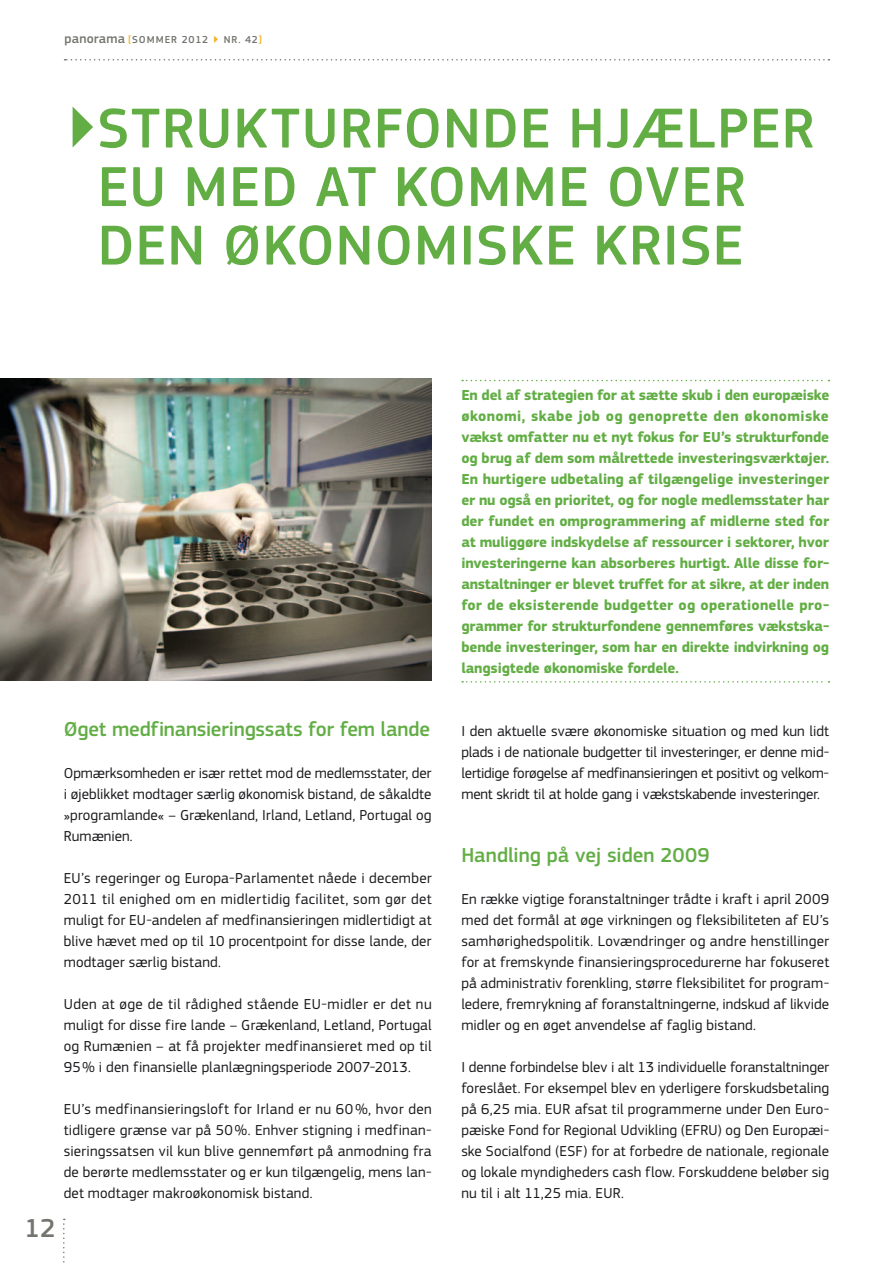
<style>
.page{position:relative;width:893px;height:1263px;background:#fff}
.page>*{position:absolute;margin:0;border:0;box-sizing:border-box;transform-origin:0 0}
.t1{font:500 58.5px/58.5px "PF Square Sans Pro";letter-spacing:.02em;color:#62ae45}
.t2{font:500 27px "PF Square Sans Pro";color:#73766f}
.t3{font:500 21px "PF Square Sans Pro";color:#62ae45}
.t4{font:15px/21px "PF Square Sans Pro";letter-spacing:.005em;color:#1a181b;text-align:justify}
.t5{font:700 15px/21px "PF Square Sans Pro";letter-spacing:-.01em;color:#62ae45;text-align:justify}
.t6{font:500 10.5px "PF Square Sans Pro";letter-spacing:.095em;color:#73766f}
.s1{font-size:13.5px}
.s2{color:#f6ae1b}
</style>
<div class="page">
<img style="left:0;top:378px;width:432px;height:303px">
<svg style="left:462px;top:380px;width:367px;height:1px"></svg>
<svg style="left:462px;top:681px;width:367px;height:2px"></svg>
<svg style="left:63px;top:1219px;width:2px;height:44px"></svg>
<svg style="left:65px;top:59px;width:764px;height:2px"></svg>
<p class="t6" style="left:65px;top:33px;width:199px"><span class="s1">panorama</span> <span class="s2">[</span>SoMMER 2012 <span class="s2">▶</span> Nr. 42<span class="s2">]</span></p>
<h1 class="t1" style="left:65px;top:100px;width:58px">▶ STR</h1>
<h1 class="t1" style="left:98px;top:100px;width:683px;text-indent:98px">UKTURFONDE HJÆLPER<br>EU MED ATKOMME</h1>
<h1 class="t1" style="left:607px;top:159px;width:106px">OVER</h1>
<h1 class="t1" style="left:98px;top:217px;width:311px">DEN ØKONOMISKE</h1>
<h1 class="t1" style="left:593px;top:217px;width:30px">KRISE</h1>
<h2 class="t2" style="left:25px;top:1212px;width:32px">12</h2>
<h3 class="t3" style="left:64px;top:716px;width:368px">Øget medfinansieringssats for fem lande</h3>
<p class="t4" style="left:64px;top:762px;width:369px">Opmærksomheden er især rettet mod de medlemsstater, der i øjeblikket modtager særlig økonomisk bistand, de såkaldte »programlande« – Grækenland, Irland, Letland, Portugal og Rumænien.</p>
<p class="t4" style="left:64px;top:867px;width:369px">EU’s regeringer og Europa-Parlamentet nåede i december 2011 til enighed om en midlertidig facilitet, som gør det muligt for EU-andelen af medfinansieringen midlertidigt at blive hævet med op til 10 procentpoint for disse lande, der modtager særlig bistand.</p>
<p class="t4" style="left:64px;top:993px;width:369px">Uden at øge de til rådighed stående EU-midler er det nu muligt for disse fire lande – Grækenland, Letland, Portugal og Rumænien – at få projekter medfinansieret med op til 95% i den finansielle planlægningsperiode 2007-2013.</p>
<p class="t4" style="left:64px;top:1098px;width:369px">EU’s medfinansieringsloft for Irland er nu 60 %, hvor den tidligere grænse var på 50 %. Enhver stigning i medfinan&shy;sieringssatsen vil kun blive gennemført på anmodning fra de berørte medlemsstater og er kun tilgængelig, mens lan&shy;det modtager makroøkonomisk bistand.</p>
<p class="t5" style="left:461px;top:385px;width:370px">En del af strategien for at sætte skub i den europæiske økonomi, skabe job og genoprette den økonomiske vækst omfatter nu et nyt fokus for EU’s strukturfonde og brug af dem som målrettede investeringsværktøjer.<br>En hurtigere udbetaling af tilgængelige investeringer er nu også en prioritet, og for nogle medlemsstater har der fundet en omprogrammering af midlerne sted for at muliggøre indskydelse af ressourcer i sektorer, hvor investeringerne kan absorberes hurtigt. Alle disse for&shy;anstaltninger er blevet truffet for at sikre, at der inden for de eksisterende budgetter og operationelle pro&shy;grammer for strukturfondene gennemføres vækstska&shy;bende investeringer, som har en direkte indvirkning og langsigtede økonomiske fordele.</p>
<p class="t4" style="left:461px;top:720px;width:369px">I den aktuelle svære økonomiske situation og med kun lidt plads i de nationale budgetter til investeringer, er denne mid&shy;lertidige forøgelse af medfinansieringen et positivt og velkom&shy;ment skridt til at holde gang i vækstskabende investeringer.</p>
<h3 class="t3" style="left:461px;top:842px;width:250px">Handling på vej siden 2009</h3>
<p class="t4" style="left:461px;top:888px;width:369px">En række vigtige foranstaltninger trådte i kraft i april 2009 med det formål at øge virkningen og fleksibiliteten af EU’s samhørighedspolitik. Lovændringer og andre henstillinger for at fremskynde finansieringsprocedurerne har fokuseret på administrativ forenkling, større fleksibilitet for program&shy;ledere, fremrykning af foranstaltningerne, indskud af likvide midler og en øget anvendelse af faglig bistand.</p>
<p class="t4" style="left:461px;top:1056px;width:369px">I denne forbindelse blev i alt 13 individuelle foranstaltninger foreslået. For eksempel blev en yderligere forskudsbetaling på 6,25 mia. EUR afsat til programmerne under Den Euro&shy;pæiske Fond for Regional Udvikling (EFRU) og Den Europæi&shy;ske Socialfond (ESF) for at forbedre de nationale, regionale og lokale myndigheders cash flow. Forskuddene beløber sig nu til i alt 11,25 mia. EUR.</p>
</div>
